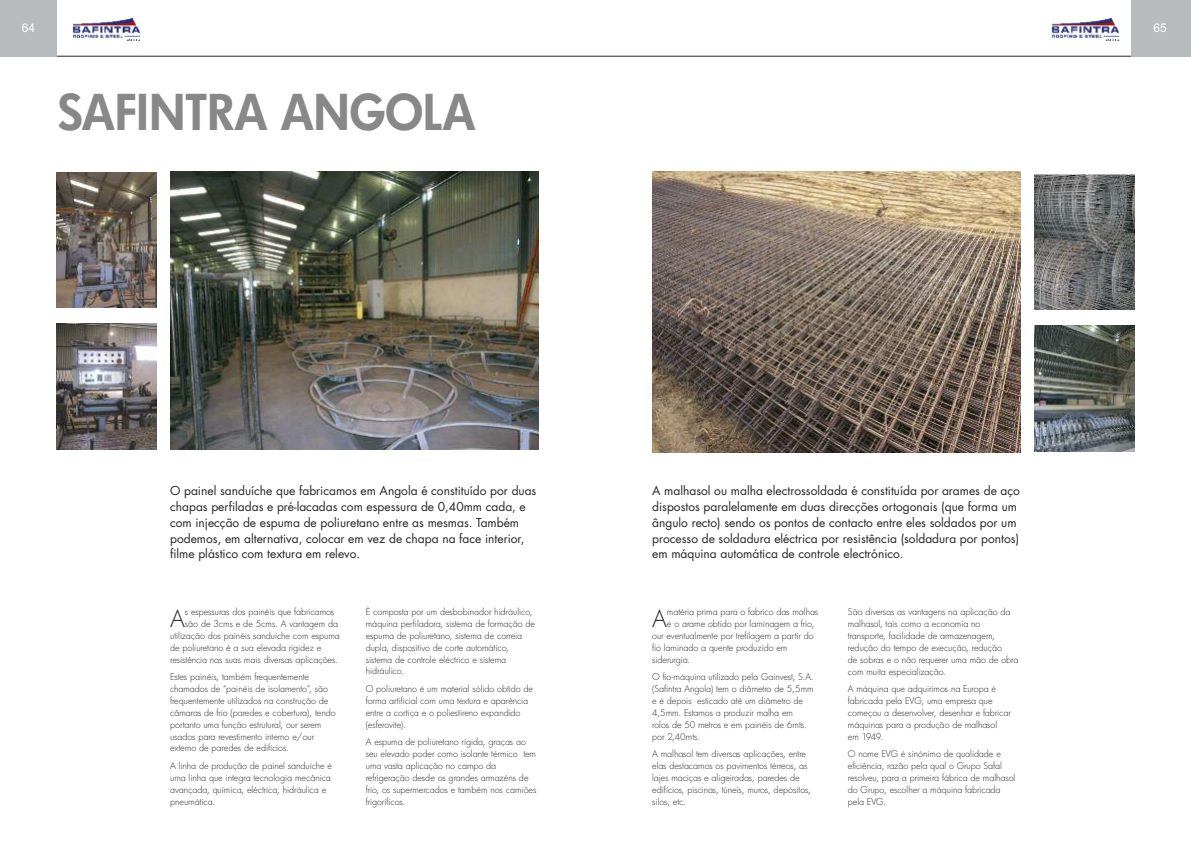
<style>
.page{position:relative;width:1191px;height:842px;background:#fff}
.page>*{position:absolute;margin:0;border:0;box-sizing:border-box;transform-origin:0 0}
.t1{font:48px "Futura Hv";color:#888}
.t2{font:23.2px "Futura Lt";color:#272627}
.t3{font:12px/15.8px "Futura";color:#272627}
.t4{font:12px "Arial";color:#fff}
.t5{font:9px/11.9px "Futura Lt";letter-spacing:-.005em;color:#272627}
</style>
<div class="page">
<hr style="left:4px;top:56px;width:1182px;height:1px;background:#272627">
<img style="left:652px;top:172px;width:368px;height:281px">
<img style="left:1035px;top:174px;width:99px;height:135px">
<img style="left:1035px;top:326px;width:99px;height:126px">
<img style="left:170px;top:171px;width:369px;height:278px">
<img style="left:57px;top:172px;width:99px;height:135px">
<img style="left:57px;top:324px;width:99px;height:126px">
<div style="left:0;top:0;width:57px;height:57px;background:#b8bbbe"></div>
<img style="left:72px;top:17px;width:68px;height:23px">
<div style="left:1131px;top:0;width:60px;height:57px;background:#b8bbbe"></div>
<img style="left:1051px;top:17px;width:68px;height:23px">
<h3 class="t4" style="left:22px;top:20px;width:15px">64</h3>
<h3 class="t4" style="left:1153px;top:20px;width:15px">65</h3>
<h1 class="t1" style="left:58px;top:90px;width:419px">SAFINTRA ANGOLA</h1>
<p class="t3" style="left:170px;top:484px;width:368px">O painel sanduíche que fabricamos em Angola é constituído por duas chapas perfiladas e pré-lacadas com espessura de 0,40mm cada, e com injecção de espuma de poliuretano entre as mesmas. Também podemos, em alternativa, colocar em vez de chapa na face interior, filme plástico com textura em relevo.</p>
<h2 class="t2" style="left:170px;top:607px;width:16px">A</h2>
<p class="t5" style="left:185px;top:606px;width:151px">s espessuras dos painéis que fabricamos</p>
<p class="t5" style="left:185px;top:618px;width:155px">são de 3cms e de 5cms. A vantagem da</p>
<p class="t5" style="left:170px;top:630px;width:171px">utilização dos painéis sanduíche com espuma</p>
<p class="t5" style="left:170px;top:642px;width:153px">de poliuretano é a sua elevada rigidez e</p>
<p class="t5" style="left:170px;top:654px;width:169px">resistência nas suas mais diversas aplicações.</p>
<p class="t5" style="left:170px;top:672px;width:167px">Estes painéis, também frequentemente chamados de “painéis de isolamento”, são frequentemente utilizados na construção de câmaras de frio (paredes e cobertura), tendo portanto uma função estrutural, our serem usados para revestimento interno e/our externo de paredes de edifícios.</p>
<p class="t5" style="left:170px;top:760px;width:163px">A linha de produção de painel sanduíche é uma linha que integra tecnologia mecânica avançada, química, eléctrica, hidráulica e pneumática.</p>
<p class="t5" style="left:366px;top:606px;width:171px">È composta por um desbobinador hidráulico, máquina perfiladora, sistema de formação de espuma de poliuretano, sistema de correia dupla, dispositivo de corte automático, sistema de controle eléctrico e sistema hidráulico.</p>
<p class="t5" style="left:366px;top:683px;width:169px">O poliuretano é um material sólido obtido de forma artificial com uma textura e aparência entre a cortiça e o poliestireno expandido (esferovite).</p>
<p class="t5" style="left:366px;top:737px;width:172px">A espuma de poliuretano rígida, graças ao seu elevado poder como isolante térmico tem uma vasta aplicação no campo da refrigeração desde os grandes armazéns de frio, os supermercados e também nos camiões frigoríficos.</p>
<p class="t3" style="left:652px;top:484px;width:369px">A malhasol ou malha electrossoldada é constituída por arames de aço dispostos paralelamente em duas direcções ortogonais (que forma um ângulo recto) sendo os pontos de contacto entre eles soldados por um processo de soldadura eléctrica por resistência (soldadura por pontos) em máquina automática de controle electrónico.</p>
<h2 class="t2" style="left:652px;top:608px;width:16px">A</h2>
<p class="t5" style="left:667px;top:607px;width:153px">matéria prima para o fabrico das malhas</p>
<p class="t5" style="left:667px;top:619px;width:149px">é o arame obtido por laminagem a frio,</p>
<p class="t5" style="left:652px;top:630px;width:163px">our eventualmente por trefilagem a partir do</p>
<p class="t5" style="left:652px;top:642px;width:137px">fio laminado a quente produzido em</p>
<p class="t5" style="left:652px;top:654px;width:40px">siderurgia.</p>
<p class="t5" style="left:652px;top:672px;width:163px">O fio-máquina utilizado pela Gainvest, S.A. (Safintra Angola) tem o diâmetro de 5,5mm e é depois esticado até um diâmetro de 4,5mm. Estamos a produzir malha em<br>rolos de 50 metros e em painéis de 6mts. por 2,40mts.</p>
<p class="t5" style="left:652px;top:749px;width:160px">A malhasol tem diversas aplicações, entre elas destacamos os pavimentos térreos, as lajes maciças e aligeiradas, paredes de edifícios, piscinas, túneis, muros, depósitos, silos, etc.</p>
<p class="t5" style="left:848px;top:607px;width:172px">São diversas as vantagens na aplicação da malhasol, tais como a economia no transporte, facilidade de armazenagem, redução do tempo de execução, redução<br>de sobras e o não requerer uma mão de obra com muita especialização.</p>
<p class="t5" style="left:848px;top:684px;width:165px">A máquina que adquirimos na Europa é fabricada pela EVG, uma empresa que começou a desenvolver, desenhar e fabricar máquinas para a produção de malhasol<br>em 1949.</p>
<p class="t5" style="left:848px;top:749px;width:169px">O nome EVG é sinónimo de qualidade e eficiência, razão pela qual o Grupo Safal resolveu, para a primeira fábrica de malhasol do Grupo, escolher a máquina fabricada pela EVG.</p>
</div>
